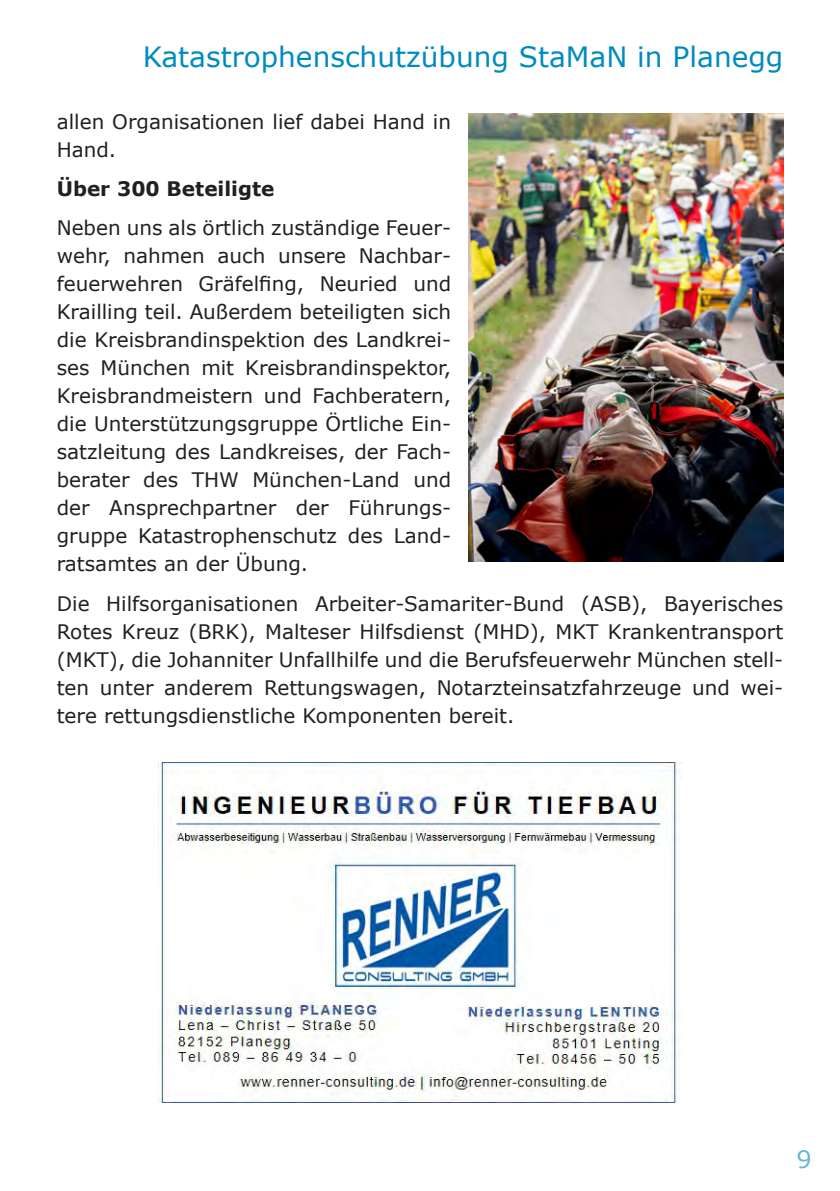
<style>
.page{position:relative;width:840px;height:1191px;background:#fff}
.page>*{position:absolute;margin:0;border:0;box-sizing:border-box;transform-origin:0 0}
.t1{font:28px "Verdana";color:#008bbf}
.t2{font:24px "Verdana";color:#66b9d8}
.t3{font:20px/28px "Verdana";color:#231f20;text-align:justify}
.t4{font:700 20px "Verdana";color:#231f20}
</style>
<div class="page">
<img style="left:468px;top:113px;width:314px;height:448px">
<img style="left:158px;top:762px;width:523px;height:341px">
<h1 class="t1" style="left:143px;top:45px;width:641px">Katastrophenschutzübung StaMaN in Planegg</h1>
<p class="t3" style="left:57px;top:109px;width:395px">allen Organisationen lief dabei Hand in<br>Hand.</p>
<p class="t4" style="left:57px;top:181px;width:219px">Über 300 Beteiligte</p>
<p class="t3" style="left:57px;top:216px;width:396px">Neben uns als örtlich zuständige Feuer&shy;wehr, nahmen auch unsere Nachbar&shy;feuerwehren Gräfelfing, Neuried und Krailling teil. Außerdem beteiligten sich die Kreisbrandinspektion des Landkrei&shy;ses München mit Kreisbrandinspektor, Kreisbrandmeistern und Fachberatern, die Unterstützungsgruppe Örtliche Ein&shy;satzleitung des Landkreises, der Fach&shy;berater des THW München-Land und der Ansprechpartner der Führungs&shy;gruppe Katastrophenschutz des Land&shy;ratsamtes an der Übung.</p>
<p class="t3" style="left:57px;top:591px;width:727px">Die Hilfsorganisationen Arbeiter-Samariter-Bund (ASB), Bayerisches Rotes Kreuz (BRK), Malteser Hilfsdienst (MHD), MKT Krankentransport (MKT), die Johanniter Unfallhilfe und die Berufsfeuerwehr München stell&shy;ten unter anderem Rettungswagen, Notarzteinsatzfahrzeuge und wei&shy;tere rettungsdienstliche Komponenten bereit.</p>
<p class="t2" style="left:795px;top:1149px;width:17px">9</p>
</div>
